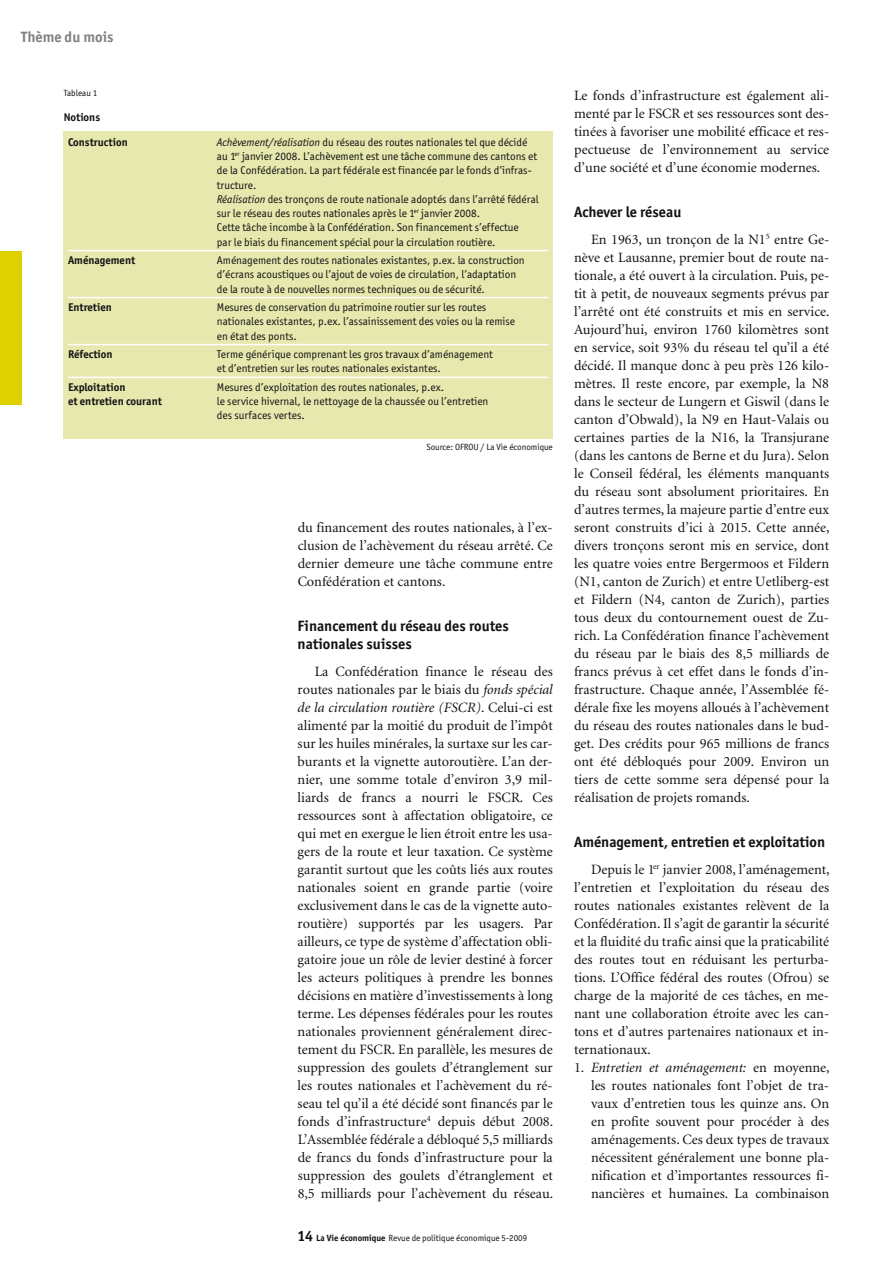
<style>
.page{position:relative;width:893px;height:1263px;background:#fff}
.page>*{position:absolute;margin:0;border:0;box-sizing:border-box;transform-origin:0 0}
.t1{font:700 15px/18px "Officina San ITC";color:#111212}
.t2{font:700 15px "Officina San ITC";letter-spacing:.005em;color:#818181}
.t3{font:14.25px/18px "Minion";color:#111212;text-align:justify}
.t4{font:11.25px/14.2px "Officina San ITC";color:#111212}
.t5{font:700 11.25px "Officina San ITC";color:#111212}
.t6{font:9px "Officina San ITC";color:#111212}
.s1{font-style:italic}
.s2{font-weight:700;font-size:15px}
.s3{font-weight:700}
</style>
<div class="page">
<div style="left:0;top:252px;width:21px;height:153px;background:#ddd200"></div>
<div style="left:64px;top:132px;width:489px;height:307px;background:#e7e8ae"></div>
<hr style="left:68px;top:250px;width:481px;height:1px;background:#fff">
<hr style="left:68px;top:297px;width:481px;height:1px;background:#fff">
<hr style="left:68px;top:344px;width:481px;height:1px;background:#fff">
<hr style="left:68px;top:377px;width:481px;height:1px;background:#fff">
<p class="t2" style="left:21px;top:27px;width:94px">Thème du mois</p>
<p class="t6" style="left:64px;top:88px;width:35px">Tableau 1</p>
<p class="t5" style="left:64px;top:110px;width:38px">Notions</p>
<p class="t5" style="left:68px;top:135px;width:61px">Construction</p>
<p class="t4" style="left:217px;top:135px;width:323px"><span class="s1">Achèvement/réalisation</span> du réseau des routes nationales tel que décidé au 1<sup>er</sup> janvier 2008. L’achèvement est une tâche commune des cantons et de la Confédération. La part fédérale est financée par le fonds d’infras&shy;tructure.<br><span class="s1">Réalisation</span> des tronçons de route nationale adoptés dans l’arrêté fédéral sur le réseau des routes nationales après le 1<sup>er</sup> janvier 2008.<br>Cette tâche incombe à la Confédération. Son financement s’effectue<br>par le biais du financement spécial pour la circulation routière.</p>
<p class="t5" style="left:68px;top:253px;width:69px">Aménagement</p>
<p class="t4" style="left:217px;top:253px;width:309px">Aménagement des routes nationales existantes, p.ex. la construction d’écrans acoustiques ou l’ajout de voies de circulation, l’adaptation de la route à de nouvelles normes techniques ou de sécurité.</p>
<p class="t5" style="left:68px;top:300px;width:45px">Entretien</p>
<p class="t4" style="left:217px;top:300px;width:300px">Mesures de conservation du patrimoine routier sur les routes nationales existantes, p.ex. l’assainissement des voies ou la remise en état des ponts.</p>
<p class="t5" style="left:68px;top:347px;width:46px">Réfection</p>
<p class="t4" style="left:217px;top:347px;width:278px">Terme générique comprenant les gros travaux d’aménagement et d’entretien sur les routes nationales existantes.</p>
<p class="t5" style="left:68px;top:380px;width:59px">Exploitation</p>
<p class="t4" style="left:217px;top:380px;width:229px">Mesures d’exploitation des routes nationales, p.ex.</p>
<p class="t5" style="left:68px;top:394px;width:95px">et entretien courant</p>
<p class="t4" style="left:217px;top:394px;width:273px">le service hivernal, le nettoyage de la chaussée ou l’entretien des surfaces vertes.</p>
<p class="t6" style="left:426px;top:442px;width:128px">Source: OFROU / La Vie économique</p>
<p class="t3" style="left:298px;top:518px;width:257px">du financement des routes nationales, à l’ex&shy;clusion de l’achèvement du réseau arrêté. Ce dernier demeure une tâche commune entre Confédération et cantons.</p>
<p class="t1" style="left:298px;top:616px;width:213px">Financement du réseau des routes nationales suisses</p>
<p class="t3" style="left:298px;top:662px;width:257px;text-indent:17px">La Confédération finance le réseau des routes nationales par le biais du <span class="s1">fonds spécial de la circulation routière (FSCR)</span>. Celui-ci est alimenté par la moitié du produit de l’impôt sur les huiles minérales, la surtaxe sur les car&shy;burants et la vignette autoroutière. L’an der&shy;nier, une somme totale d’environ 3,9 mil&shy;liards de francs a nourri le FSCR. Ces ressources sont à affectation obligatoire, ce qui met en exergue le lien étroit entre les usa&shy;gers de la route et leur taxation. Ce système garantit surtout que les coûts liés aux routes nationales soient en grande partie (voire exclusivement dans le cas de la vignette auto&shy;routière) supportés par les usagers. Par ailleurs, ce type de système d’affectation obli&shy;gatoire joue un rôle de levier destiné à forcer les acteurs politiques à prendre les bonnes décisions en matière d’investissements à long terme. Les dépenses fédérales pour les routes nationales proviennent généralement direc&shy;tement du FSCR. En parallèle, les mesures de suppression des goulets d’étranglement sur les routes nationales et l’achèvement du ré&shy;seau tel qu’il a été décidé sont financés par le fonds d’infrastructure<sup>4</sup> depuis début 2008.<br>L’Assemblée fédérale a débloqué 5,5 milliards de francs du fonds d’infrastructure pour la suppression des goulets d’étranglement et 8,5 milliards pour l’achèvement du réseau.</p>
<p class="t6" style="left:298px;top:1232px;width:231px"><span class="s2">14</span> <span class="s3">La Vie économique</span> Revue de politique économique 5-2009</p>
<p class="t3" style="left:574px;top:86px;width:257px">Le fonds d’infrastructure est également ali&shy;menté par le FSCR et ses ressources sont des&shy;tinées à favoriser une mobilité efficace et res&shy;pectueuse de l’environnement au service d’une société et d’une économie modernes.</p>
<p class="t1" style="left:574px;top:202px;width:109px">Achever le réseau</p>
<p class="t3" style="left:574px;top:230px;width:257px;text-indent:17px">En 1963, un tronçon de la N1<sup>5</sup> entre Ge&shy;nève et Lausanne, premier bout de route na&shy;tionale, a été ouvert à la circulation. Puis, pe&shy;tit à petit, de nouveaux segments prévus par l’arrêté ont été construits et mis en service.<br>Aujourd’hui, environ 1760 kilomètres sont en service, soit 93% du réseau tel qu’il a été décidé. Il manque donc à peu près 126 kilo&shy;mètres. Il reste encore, par exemple, la N8 dans le secteur de Lungern et Giswil (dans le canton d’Obwald), la N9 en Haut-Valais ou certaines parties de la N16, la Transjurane (dans les cantons de Berne et du Jura). Selon le Conseil fédéral, les éléments manquants du réseau sont absolument prioritaires. En d’autres termes, la majeure partie d’entre eux seront construits d’ici à 2015. Cette année, divers tronçons seront mis en service, dont les quatre voies entre Bergermoos et Fildern (N1, canton de Zurich) et entre Uetliberg-est et Fildern (N4, canton de Zurich), parties tous deux du contournement ouest de Zu&shy;rich. La Confédération finance l’achèvement du réseau par le biais des 8,5 milliards de francs prévus à cet effet dans le fonds d’in&shy;frastructure. Chaque année, l’Assemblée fé&shy;dérale fixe les moyens alloués à l’achèvement du réseau des routes nationales dans le bud&shy;get. Des crédits pour 965 millions de francs ont été débloqués pour 2009. Environ un tiers de cette somme sera dépensé pour la réalisation de projets romands.</p>
<p class="t1" style="left:574px;top:832px;width:253px">Aménagement, entretien et exploitation</p>
<p class="t3" style="left:574px;top:860px;width:257px;text-indent:17px">Depuis le 1<sup>er</sup> janvier 2008, l’aménagement, l’entretien et l’exploitation du réseau des routes nationales existantes relèvent de la Confédération. Il s’agit de garantir la sécurité et la fluidité du trafic ainsi que la praticabilité des routes tout en réduisant les perturba&shy;tions. L’Office fédéral des routes (Ofrou) se charge de la majorité de ces tâches, en me&shy;nant une collaboration étroite avec les can&shy;tons et d’autres partenaires nationaux et in&shy;ternationaux.</p>
<p class="t3" style="left:591px;top:1058px;width:240px;text-indent:-17px">1. <span class="s1">Entretien et aménagement:</span> en moyenne, les routes nationales font l’objet de tra&shy;vaux d’entretien tous les quinze ans. On en profite souvent pour procéder à des aménagements. Ces deux types de travaux nécessitent généralement une bonne pla&shy;nification et d’importantes ressources fi&shy;nancières et humaines. La combinaison</p>
</div>
